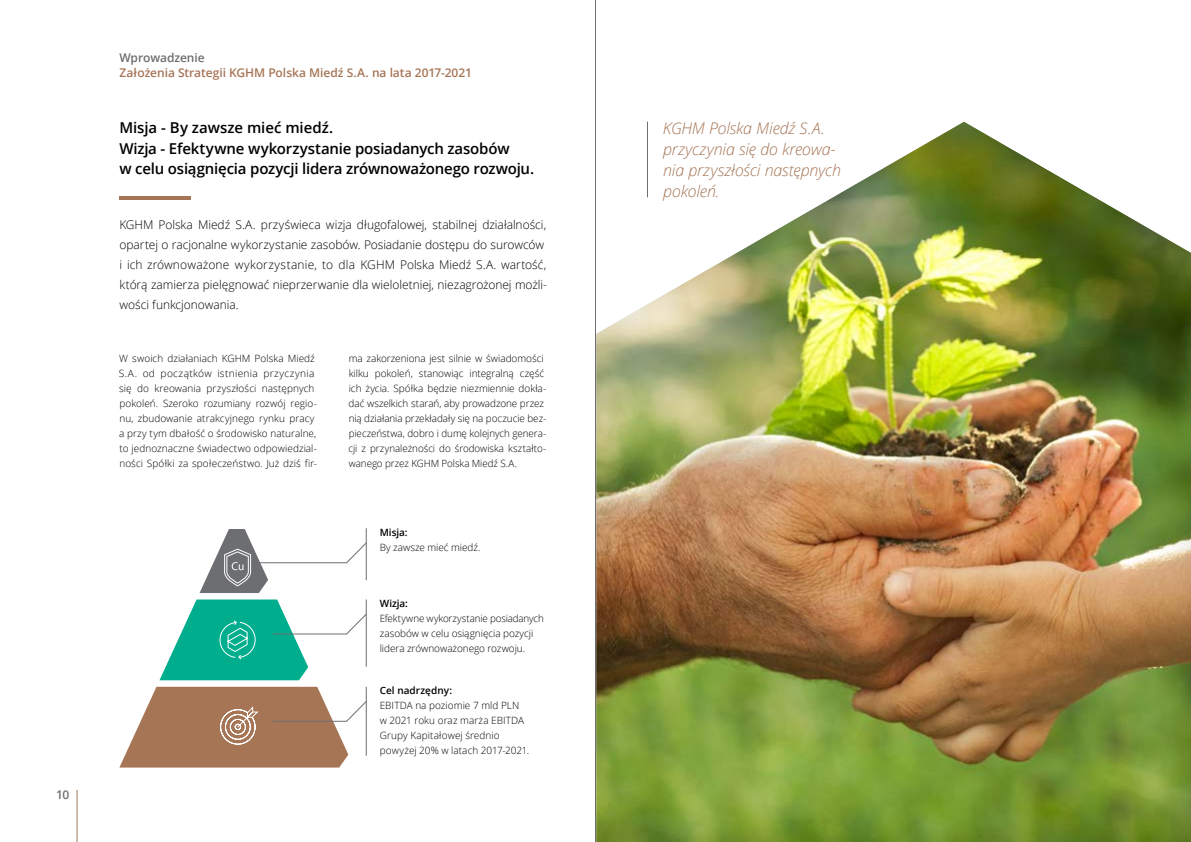
<style>
.page{position:relative;width:1191px;height:842px;background:#fff}
.page>*{position:absolute;margin:0;border:0;box-sizing:border-box;transform-origin:0 0}
.t1{font:italic 300 16px/21px "Open Sans";letter-spacing:-.01em;color:#a67556}
.t2{font:600 15px/20.5px "Open Sans";letter-spacing:-.015em;color:#000}
.t3{font:300 12px/20px "Open Sans";letter-spacing:-.005em;color:#000}
.t4{font:600 12px "Open Sans";letter-spacing:-.005em;color:#a67556}
.t5{font:600 12px "Open Sans";letter-spacing:-.005em;color:#6d6e71}
.t6{font:300 10px/15px "Open Sans";color:#000}
.t7{font:600 10px "Open Sans";color:#000}
</style>
<div class="page">
<div style="left:595px;top:121px;width:596px;height:721px;background:#000;opacity:.15"></div>
<hr style="left:119px;top:196px;width:72px;height:3px;background:#a67556">
<hr style="left:77px;top:790px;width:1px;height:52px;background:#a67556">
<hr style="left:595px;top:0;width:1px;height:842px;background:#6d6e71">
<svg style="left:159px;top:599px;width:208px;height:81px"></svg>
<svg style="left:199px;top:528px;width:168px;height:65px"></svg>
<svg style="left:119px;top:687px;width:248px;height:80px"></svg>
<div style="left:215px;top:500px;width:53px;height:29px;background:#fff"></div>
<p class="t5" style="left:56px;top:786px;width:15px">10</p>
<p class="t5" style="left:119px;top:49px;width:87px">Wprowadzenie</p>
<p class="t4" style="left:119px;top:64px;width:354px">Założenia Strategii KGHM Polska Miedź S.A. na lata 2017-2021</p>
<h2 class="t2" style="left:119px;top:117px;width:416px">Misja - By zawsze mieć miedź.<br>Wizja - Efektywne wykorzystanie posiadanych zasobów<br>w celu osiągnięcia pozycji lidera zrównoważonego rozwoju.</h2>
<p class="t3" style="left:119px;top:214px;width:429px">KGHM Polska Miedź S.A. przyświeca wizja długofalowej, stabilnej działalności, opartej o racjonalne wykorzystanie zasobów. Posiadanie dostępu do surowców i ich zrównoważone wykorzystanie, to dla KGHM Polska Miedź S.A. wartość, którą zamierza pielęgnować nieprzerwanie dla wieloletniej, niezagrożonej możli&shy;wości funkcjonowania.</p>
<p class="t6" style="left:119px;top:351px;width:199px">W swoich działaniach KGHM Polska Miedź S.A. od początków istnienia przyczynia się do kreowania przyszłości następnych pokoleń. Szeroko rozumiany rozwój regio&shy;nu, zbudowanie atrakcyjnego rynku pracy a przy tym dbałość o środowisko naturalne, to jednoznaczne świadectwo odpowiedzial&shy;ności Spółki za społeczeństwo. Już dziś fir-</p>
<p class="t6" style="left:348px;top:351px;width:199px">ma zakorzeniona jest silnie w świadomości kilku pokoleń, stanowiąc integralną część ich życia. Spółka będzie niezmiennie dokła&shy;dać wszelkich starań, aby prowadzone przez nią działania przekładały się na poczucie bez&shy;pieczeństwa, dobro i dumę kolejnych genera&shy;cji z przynależności do środowiska kształto&shy;wanego przez KGHM Polska Miedź S.A.</p>
<p class="t7" style="left:380px;top:525px;width:29px">Misja:</p>
<p class="t6" style="left:380px;top:539px;width:102px">By zawsze mieć miedź.</p>
<p class="t7" style="left:380px;top:597px;width:30px">Wizja:</p>
<p class="t6" style="left:380px;top:611px;width:166px">Efektywne wykorzystanie posiadanych zasobów w celu osiągnięcia pozycji lidera zrównoważonego rozwoju.</p>
<p class="t7" style="left:380px;top:684px;width:74px">Cel nadrzędny:</p>
<p class="t6" style="left:380px;top:698px;width:151px">EBITDA na poziomie 7 mld PLN<br>w 2021 roku oraz marża EBITDA<br>Grupy Kapitałowej średnio powyżej 20% w latach 2017-2021.</p>
<h1 class="t1" style="left:663px;top:117px;width:180px">KGHM Polska Miedź S.A. przyczynia się do kreowa&shy;nia przyszłości następnych pokoleń.</h1>
</div>
